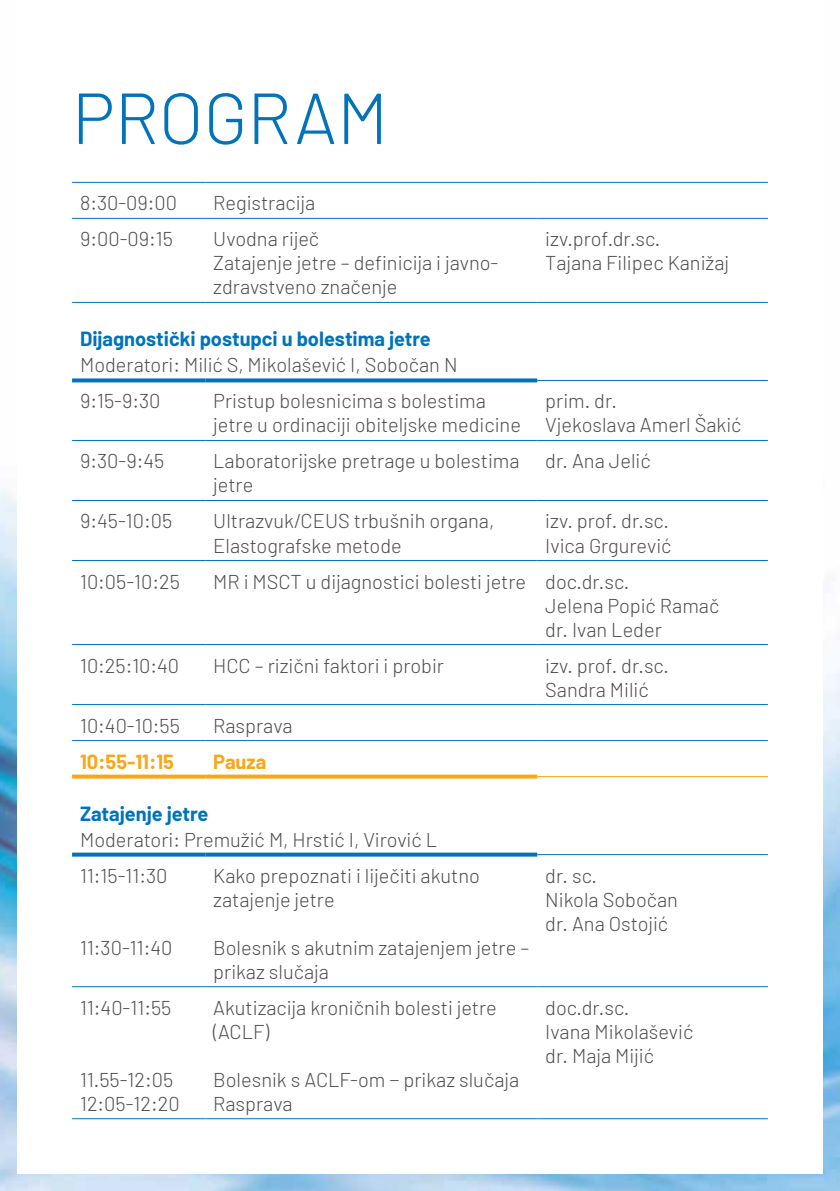
<style>
.page{position:relative;width:840px;height:1191px;background:#fff}
.page>*{position:absolute;margin:0;border:0;box-sizing:border-box;transform-origin:0 0}
.t1{font:300 72px "Barlow";color:#0073bb}
.t2{font:300 20px/24px "Barlow";color:#4d4d4f}
.t3{font:700 20px "Barlow";color:#0073bb}
.t4{font:700 20px "Barlow";color:#faa61a}
</style>
<div class="page">
<img style="left:0;top:489px;width:839px;height:702px">
<div style="left:17px;top:0;width:805px;height:1174px;background:#fff"></div>
<hr style="left:72px;top:182px;width:133px;height:1px;background:#0073bb">
<hr style="left:205px;top:182px;width:332px;height:1px;background:#0073bb">
<hr style="left:537px;top:182px;width:230px;height:1px;background:#0073bb">
<hr style="left:72px;top:218px;width:133px;height:1px;background:#0073bb">
<hr style="left:205px;top:218px;width:332px;height:1px;background:#0073bb">
<hr style="left:537px;top:218px;width:230px;height:1px;background:#0073bb">
<hr style="left:72px;top:302px;width:133px;height:1px;background:#0073bb">
<hr style="left:205px;top:302px;width:332px;height:1px;background:#0073bb">
<hr style="left:537px;top:302px;width:230px;height:1px;background:#0073bb">
<hr style="left:72px;top:440px;width:133px;height:1px;background:#0073bb">
<hr style="left:205px;top:440px;width:332px;height:1px;background:#0073bb">
<hr style="left:72px;top:500px;width:133px;height:1px;background:#0073bb">
<hr style="left:205px;top:500px;width:332px;height:1px;background:#0073bb">
<hr style="left:537px;top:500px;width:230px;height:1px;background:#0073bb">
<hr style="left:72px;top:560px;width:133px;height:1px;background:#0073bb">
<hr style="left:205px;top:560px;width:332px;height:1px;background:#0073bb">
<hr style="left:537px;top:560px;width:230px;height:1px;background:#0073bb">
<hr style="left:72px;top:644px;width:133px;height:1px;background:#0073bb">
<hr style="left:205px;top:644px;width:332px;height:1px;background:#0073bb">
<hr style="left:537px;top:644px;width:230px;height:1px;background:#0073bb">
<hr style="left:72px;top:704px;width:133px;height:1px;background:#0073bb">
<hr style="left:205px;top:704px;width:332px;height:1px;background:#0073bb">
<hr style="left:537px;top:704px;width:230px;height:1px;background:#0073bb">
<hr style="left:537px;top:740px;width:230px;height:1px;background:#0073bb">
<hr style="left:72px;top:986px;width:133px;height:1px;background:#0073bb">
<hr style="left:205px;top:986px;width:332px;height:1px;background:#0073bb">
<hr style="left:537px;top:986px;width:230px;height:1px;background:#0073bb">
<svg style="left:72px;top:378px;width:133px;height:4px"></svg>
<svg style="left:205px;top:378px;width:332px;height:4px"></svg>
<svg style="left:72px;top:852px;width:133px;height:4px"></svg>
<svg style="left:205px;top:852px;width:332px;height:4px"></svg>
<hr style="left:537px;top:854px;width:230px;height:1px;background:#0073bb">
<hr style="left:537px;top:380px;width:230px;height:1px;background:#0073bb">
<hr style="left:537px;top:440px;width:230px;height:1px;background:#0073bb">
<hr style="left:205px;top:740px;width:332px;height:1px;background:#0073bb">
<hr style="left:72px;top:740px;width:133px;height:1px;background:#0073bb">
<svg style="left:72px;top:774px;width:133px;height:4px"></svg>
<svg style="left:205px;top:774px;width:332px;height:4px"></svg>
<hr style="left:537px;top:776px;width:230px;height:1px;background:#faa61a">
<hr style="left:537px;top:1118px;width:230px;height:1px;background:#0073bb">
<hr style="left:205px;top:1118px;width:332px;height:1px;background:#0073bb">
<hr style="left:72px;top:1118px;width:133px;height:1px;background:#0073bb">
<h1 class="t1" style="left:72px;top:73px;width:317px">PROGRAM</h1>
<p class="t2" style="left:80px;top:191px;width:98px">8:30-09:00</p>
<p class="t2" style="left:213px;top:191px;width:104px">Registracija</p>
<p class="t2" style="left:80px;top:227px;width:94px">9:00-09:15</p>
<p class="t2" style="left:213px;top:227px;width:286px">Uvodna riječ<br>Zatajenje jetre – definicija i javno&shy;zdravstveno značenje</p>
<p class="t2" style="left:545px;top:227px;width:185px">izv.prof.dr.sc.<br>Tajana Filipec Kanižaj</p>
<p class="t3" style="left:80px;top:327px;width:352px">Dijagnostički postupci u bolestima jetre</p>
<p class="t2" style="left:80px;top:347px;width:379px;line-height:36px">Moderatori: Milić S, Mikolašević I, Sobočan N<br>9:15-9:30</p>
<p class="t2" style="left:213px;top:389px;width:309px">Pristup bolesnicima s bolestima jetre u ordinaciji obiteljske medicine</p>
<p class="t2" style="left:545px;top:389px;width:198px">prim. dr.<br>Vjekoslava Amerl Šakić</p>
<p class="t2" style="left:80px;top:449px;width:86px">9:30-9:45</p>
<p class="t2" style="left:213px;top:449px;width:307px">Laboratorijske pretrage u bolestima jetre</p>
<p class="t2" style="left:545px;top:449px;width:107px">dr. Ana Jelić</p>
<p class="t2" style="left:80px;top:509px;width:93px">9:45-10:05</p>
<p class="t2" style="left:213px;top:509px;width:282px">Ultrazvuk/CEUS trbušnih organa,<br>Elastografske metode</p>
<p class="t2" style="left:545px;top:509px;width:128px">izv. prof. dr.sc.<br>Ivica Grgurević</p>
<p class="t2" style="left:80px;top:569px;width:101px">10:05-10:25</p>
<p class="t2" style="left:545px;top:569px;width:175px;text-indent:-332px">MR i MSCT u dijagnostici bolesti jetre doc.dr.sc.<br>Jelena Popić Ramač dr. Ivan Leder</p>
<p class="t2" style="left:80px;top:653px;width:101px">10:25:10:40</p>
<p class="t2" style="left:213px;top:653px;width:232px">HCC – rizični faktori i probir</p>
<p class="t2" style="left:545px;top:653px;width:125px">izv. prof. dr.sc.<br>Sandra Milić</p>
<p class="t2" style="left:80px;top:713px;width:101px">10:40-10:55</p>
<p class="t2" style="left:213px;top:713px;width:81px">Rasprava</p>
<p class="t4" style="left:80px;top:749px;width:95px">10:55-11:15</p>
<p class="t4" style="left:213px;top:749px;width:55px">Pauza</p>
<p class="t3" style="left:80px;top:801px;width:130px">Zatajenje jetre</p>
<p class="t2" style="left:80px;top:821px;width:358px;line-height:36px">Moderatori: Premužić M, Hrstić I, Virović L<br>11:15-11:30</p>
<p class="t2" style="left:213px;top:863px;width:268px">Kako prepoznati i liječiti akutno zatajenje jetre</p>
<p class="t2" style="left:213px;top:935px;width:317px">Bolesnik s akutnim zatajenjem jetre – prikaz slučaja</p>
<p class="t2" style="left:545px;top:863px;width:134px">dr. sc.<br>Nikola Sobočan dr. Ana Ostojić</p>
<p class="t2" style="left:80px;top:935px;width:94px">11:30-11:40</p>
<p class="t2" style="left:80px;top:995px;width:93px">11:40-11:55</p>
<p class="t2" style="left:80px;top:1067px;width:101px">11.55-12:05<br>12:05-12:20</p>
<p class="t2" style="left:213px;top:995px;width:285px">Akutizacija kroničnih bolesti jetre (ACLF)</p>
<p class="t2" style="left:213px;top:1067px;width:307px">Bolesnik s ACLF-om − prikaz slučaja<br>Rasprava</p>
<p class="t2" style="left:545px;top:995px;width:149px">doc.dr.sc.<br>Ivana Mikolašević dr. Maja Mijić</p>
</div>
